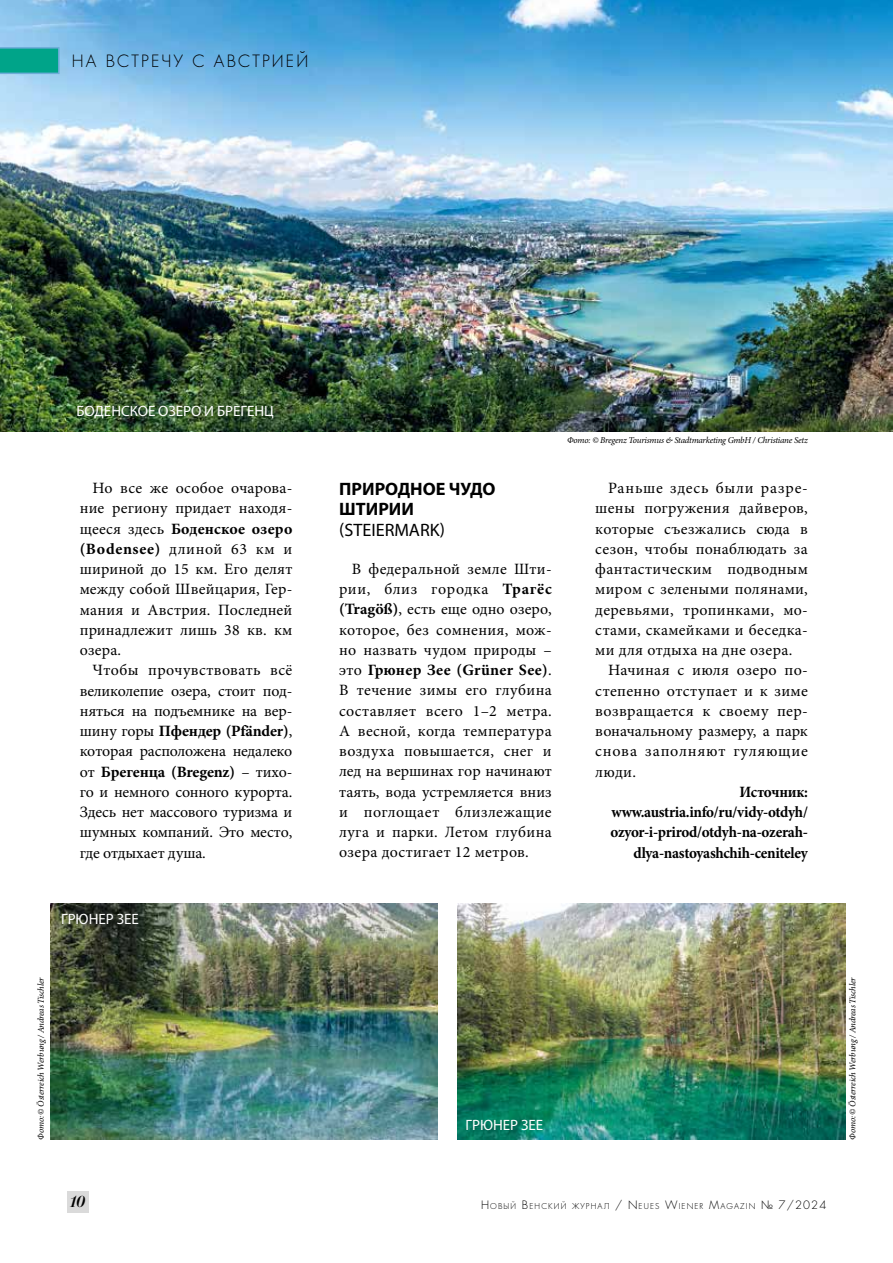
<style>
.page{position:relative;width:893px;height:1263px;background:#fff}
.page>*{position:absolute;margin:0;border:0;box-sizing:border-box;transform-origin:0 0}
.t1{font:700 18px/20.2px "Myriad Pro";color:#000}
.t2{font:18px "Myriad Pro";color:#000}
.t3{font:16.5px "Favorit Light C";letter-spacing:.13em;color:#000}
.t4{font:italic 16.5px "Paragon Nord C";color:#000}
.t5{font:15.75px/20.2px "Minion Pro";letter-spacing:.02em;color:#000;text-align:justify}
.t6{font:700 15.75px/20.2px "Minion Pro";letter-spacing:-.02em;color:#000;text-align:right;scale:.96 1}
.t7{font:15.75px "Minion Pro";letter-spacing:.05em;color:#000}
.t8{font:15.75px "Minion Pro";color:#000}
.t9{font:15px "Myriad Pro";color:#fff}
.t10{font:italic 9px "Minion Pro";letter-spacing:-.025em;color:#000}
.t11{font:7.8px "Favorit Light C";letter-spacing:.145em;color:#000}
.s1{font-weight:700}
.s2{font-size:11.25px}
</style>
<div class="page">
<div style="left:67px;top:1192px;width:22px;height:21px;background:#dadada"></div>
<img style="left:0;top:0;width:893px;height:431px">
<svg style="left:0;top:47px;width:60px;height:27px;background:#0fa594"></svg>
<img style="left:50px;top:904px;width:388px;height:236px">
<img style="left:457px;top:904px;width:389px;height:236px">
<p class="t3" style="left:72px;top:50px;width:238px">НА ВСТРЕЧУ С АВСТРИЕЙ</p>
<p class="t9" style="left:76px;top:402px;width:199px">БОДЕНСКОЕ ОЗЕРО И БРЕГЕНЦ</p>
<p class="t5" style="left:80px;top:478px;width:214px;text-indent:13px">Но все же особое очарова&shy;ние региону придает находя&shy;щееся здесь <span class="s1">Боденское озеро (Bodensee)</span> длиной 63 км и шириной до 15 км. Его делят между собой Швейцария, Гер&shy;мания и Австрия. Последней принадлежит лишь 38 кв. км озера.</p>
<p class="t5" style="left:80px;top:660px;width:214px;text-indent:13px">Чтобы прочувствовать всё великолепие озера, стоит под&shy;няться на подъемнике на вер&shy;шину горы <span class="s1">Пфендер (Pfänder)</span>, которая расположена недалеко от <span class="s1">Брегенца (Bregenz)</span> – тихо&shy;го и немного сонного курорта.<br>Здесь нет массового туризма и шумных компаний. Это место, где отдыхает душа.</p>
<p class="t9" style="left:61px;top:910px;width:79px">ГРЮНЕР ЗЕЕ</p>
<p class="t1" style="left:339px;top:478px;width:158px">ПРИРОДНОЕ ЧУДО<br>ШТИРИИ</p>
<p class="t2" style="left:339px;top:518px;width:107px">(STEIERMARK)</p>
<p class="t5" style="left:339px;top:559px;width:214px;text-indent:13px">В федеральной земле Шти&shy;рии, близ городка <span class="s1">Трагёс (Tragöß)</span>, есть еще одно озеро, которое, без сомнения, мож&shy;но назвать чудом природы – это <span class="s1">Грюнер Зее (Grüner See)</span>.<br>В течение зимы его глубина составляет всего 1–2 метра.<br>А весной, когда температура воздуха повышается, снег и лед на вершинах гор начинают таять, вода устремляется вниз и поглощает близлежащие луга и парки. Летом глубина озера достигает 12 метров.</p>
<p class="t10" style="left:567px;top:433px;width:242px">Фото: © Bregenz Tourismus &amp; Stadtmarketing GmbH / Christiane Setz</p>
<p class="t7" style="left:608px;top:477px;width:201px">Раньше здесь были разре-</p>
<p class="t5" style="left:595px;top:498px;width:214px">шены погружения дайверов,</p>
<p class="t5" style="left:595px;top:518px;width:214px">которые съезжались сюда в</p>
<p class="t5" style="left:595px;top:539px;width:214px">сезон, чтобы понаблюдать за</p>
<p class="t5" style="left:595px;top:559px;width:214px">фантастическим подводным</p>
<p class="t5" style="left:595px;top:579px;width:214px">миром с зелеными полянами,</p>
<p class="t5" style="left:595px;top:599px;width:214px">деревьями, тропинками, мо-</p>
<p class="t5" style="left:595px;top:620px;width:214px">стами, скамейками и беседка-</p>
<p class="t5" style="left:595px;top:640px;width:198px">ми для отдыха на дне озера.</p>
<p class="t5" style="left:608px;top:660px;width:201px">Начиная с июля озеро по-</p>
<p class="t5" style="left:595px;top:680px;width:214px">степенно отступает и к зиме</p>
<p class="t5" style="left:595px;top:701px;width:214px">возвращается к своему пер-</p>
<p class="t8" style="left:595px;top:720px;width:214px">воначальному размеру, а парк</p>
<p class="t7" style="left:595px;top:741px;width:214px">снова заполняют гуляющие</p>
<p class="t5" style="left:595px;top:761px;width:42px">люди.</p>
<p class="t6" style="left:610px;top:781px;width:207px">Источник: www.austria.info/ru/vidy-otdyh/ ozyor-i-prirod/otdyh-na-ozerah&shy;dlya-nastoyashchih-ceniteley</p>
<p class="t10" style="left:35px;top:1140px;width:164px;rotate:-90deg">Фото: © Österreich Werbung / Andreas Tischler</p>
<p class="t10" style="left:846px;top:1140px;width:164px;rotate:-90deg">Фото: © Österreich Werbung / Andreas Tischler</p>
<p class="t9" style="left:466px;top:1115px;width:79px">ГРЮНЕР ЗЕЕ</p>
<p class="t4" style="left:69px;top:1192px;width:17px">10</p>
<p class="t11" style="left:481px;top:1201px;width:347px"><span class="s2">Н</span>ОВЫЙ <span class="s2">В</span>ЕНСКИЙ ЖУРНАЛ <span class="s2">/</span> <span class="s2">N</span>EUES <span class="s2">W</span>IEN ER <span class="s2">M</span>AGAZIN <span class="s2">№ 7/2024</span></p>
</div>
